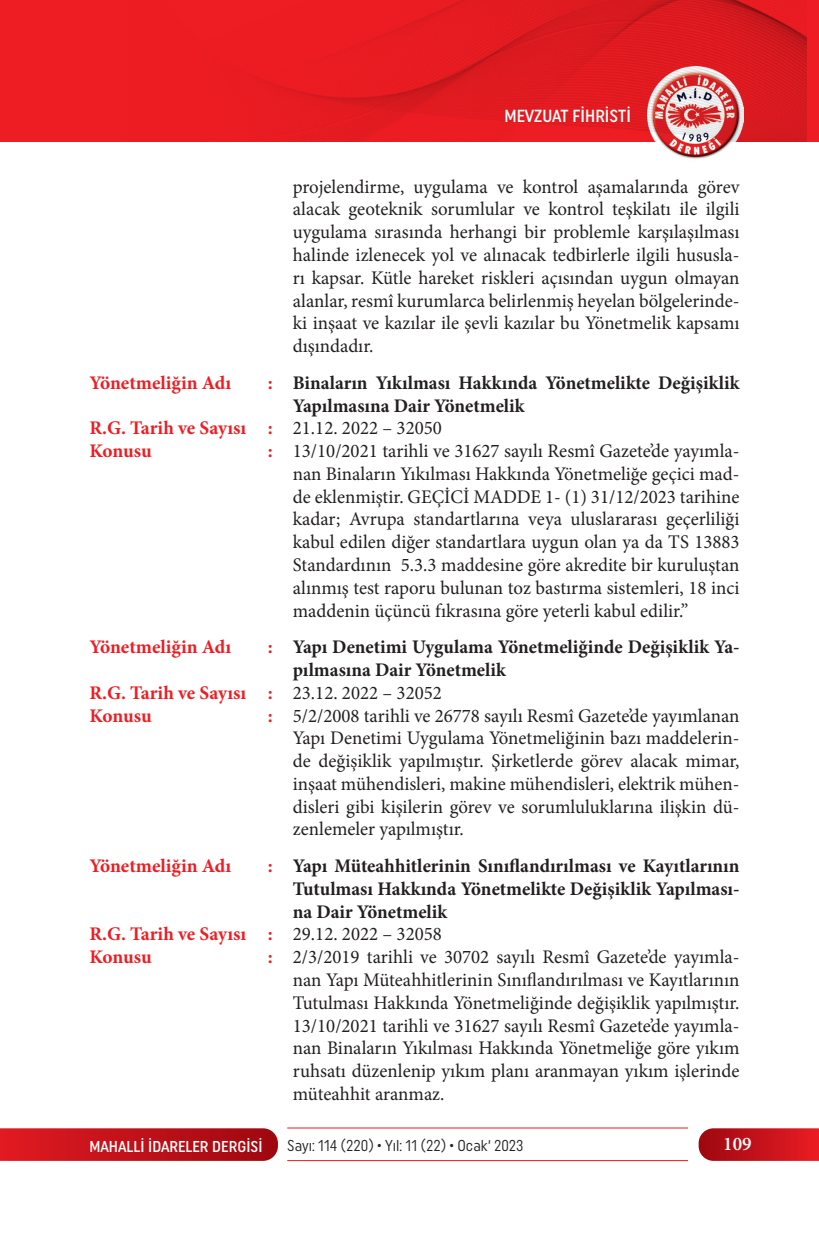
<style>
.page{position:relative;width:819px;height:1241px;background:#fff}
.page>*{position:absolute;margin:0;border:0;box-sizing:border-box;transform-origin:0 0}
.t1{font:19.25px/22.8px "Minion Pro";color:#231f20}
.t2{font:700 19.25px/22.8px "Minion Pro";color:#231f20}
.t3{font:700 19.25px/22.8px "Minion Pro";color:#ee1d23}
.t4{font:600 19.25px "Minion Pro";color:#fff}
.t5{font:500 17.5px "Uniform Condensed";color:#fff}
.t6{font:15.75px "Uniform Condensed";color:#231f20;scale:.95 1}
.t7{font:500 15.75px "Uniform Condensed";color:#fff}
</style>
<div class="page">
<svg style="left:0;top:1128px;width:278px;height:32px;background:#c1151c"></svg>
<svg style="left:698px;top:1128px;width:121px;height:32px;background:#c61a22"></svg>
<hr style="left:287px;top:1127px;width:401px;height:1px;background:#ee1d23">
<hr style="left:287px;top:1159px;width:401px;height:1px;background:#ee1d23">
<div style="left:0;top:0;width:819px;height:141px;background:#ee1d23"></div>
<img style="left:647px;top:141px;width:96px;height:18px">
<img style="left:256px;top:0;width:550px;height:141px">
<p class="t5" style="left:504px;top:106px;width:128px">MEVZUAT FİHRİSTİ</p>
<p class="t3" style="left:89px;top:371px;width:143px">Yönetmeliğin Adı</p>
<p class="t3" style="left:268px;top:371px;width:6px">:</p>
<p class="t3" style="left:89px;top:416px;width:185px">R.G. Tarih ve Sayısı :<br>Konusu</p>
<p class="t3" style="left:268px;top:439px;width:6px">:</p>
<p class="t3" style="left:89px;top:635px;width:143px">Yönetmeliğin Adı</p>
<p class="t3" style="left:268px;top:635px;width:6px">:</p>
<p class="t3" style="left:89px;top:681px;width:185px">R.G. Tarih ve Sayısı :<br>Konusu</p>
<p class="t3" style="left:268px;top:703px;width:6px">:</p>
<p class="t3" style="left:89px;top:854px;width:143px">Yönetmeliğin Adı</p>
<p class="t3" style="left:268px;top:854px;width:6px">:</p>
<p class="t3" style="left:89px;top:922px;width:185px">R.G. Tarih ve Sayısı :<br>Konusu</p>
<p class="t3" style="left:268px;top:945px;width:6px">:</p>
<p class="t1" style="left:293px;top:175px;width:448px;text-align:justify">projelendirme, uygulama ve kontrol aşamalarında görev alacak geoteknik sorumlular ve kontrol teşkilatı ile ilgili uygulama sırasında herhangi bir problemle karşılaşılması halinde izlenecek yol ve alınacak tedbirlerle ilgili hususla&shy;rı kapsar. Kütle hareket riskleri açısından uygun olmayan alanlar, resmî kurumlarca belirlenmiş heyelan bölgelerinde&shy;ki inşaat ve kazılar ile şevli kazılar bu Yönetmelik kapsamı dışındadır.</p>
<p class="t2" style="left:293px;top:371px;width:448px">Binaların Yıkılması Hakkında Yönetmelikte Değişiklik<br>Yapılmasına Dair Yönetmelik</p>
<p class="t1" style="left:293px;top:417px;width:448px">21.12. 2022 – 32050<br>13/10/2021 tarihli ve 31627 sayılı Resmî Gazete’de yayımla&shy;nan Binaların Yıkılması Hakkında Yönetmeliğe geçici mad&shy;de eklenmiştir. GEÇİCİ MADDE 1- (1) 31/12/2023 tarihine kadar; Avrupa standartlarına veya uluslararası geçerliliği kabul edilen diğer standartlara uygun olan ya da TS 13883<br>Standardının 5.3.3 maddesine göre akredite bir kuruluştan alınmış test raporu bulunan toz bastırma sistemleri, 18 inci maddenin üçüncü fıkrasına göre yeterli kabul edilir.”</p>
<p class="t2" style="left:293px;top:635px;width:448px">Yapı Denetimi Uygulama Yönetmeliğinde Değişiklik Ya&shy;pılmasına Dair Yönetmelik</p>
<p class="t1" style="left:293px;top:681px;width:448px">23.12. 2022 – 32052<br>5/2/2008 tarihli ve 26778 sayılı Resmî Gazete’de yayımlanan Yapı Denetimi Uygulama Yönetmeliğinin bazı maddelerin&shy;de değişiklik yapılmıştır. Şirketlerde görev alacak mimar, inşaat mühendisleri, makine mühendisleri, elektrik mühen&shy;disleri gibi kişilerin görev ve sorumluluklarına ilişkin dü&shy;zenlemeler yapılmıştır.</p>
<p class="t2" style="left:293px;top:854px;width:448px;text-align:justify">Yapı Müteahhitlerinin Sınıflandırılması ve Kayıtlarının Tutulması Hakkında Yönetmelikte Değişiklik Yapılması&shy;na Dair Yönetmelik</p>
<p class="t1" style="left:293px;top:922px;width:448px">29.12. 2022 – 32058<br>2/3/2019 tarihli ve 30702 sayılı Resmî Gazete’de yayımla&shy;nan Yapı Müteahhitlerinin Sınıflandırılması ve Kayıtlarının Tutulması Hakkında Yönetmeliğinde değişiklik yapılmıştır.<br>13/10/2021 tarihli ve 31627 sayılı Resmî Gazete’de yayımla&shy;nan Binaların Yıkılması Hakkında Yönetmeliğe göre yıkım ruhsatı düzenlenip yıkım planı aranmayan yıkım işlerinde müteahhit aranmaz.</p>
<p class="t7" style="left:89px;top:1136px;width:175px">MAHALLİ İDARELER DERGİSİ</p>
<p class="t6" style="left:287px;top:1136px;width:250px">Sayı: 114 (220) • Yıl: 11 (22) • Ocak‘ 2023</p>
<p class="t4" style="left:723px;top:1130px;width:30px">109</p>
</div>
